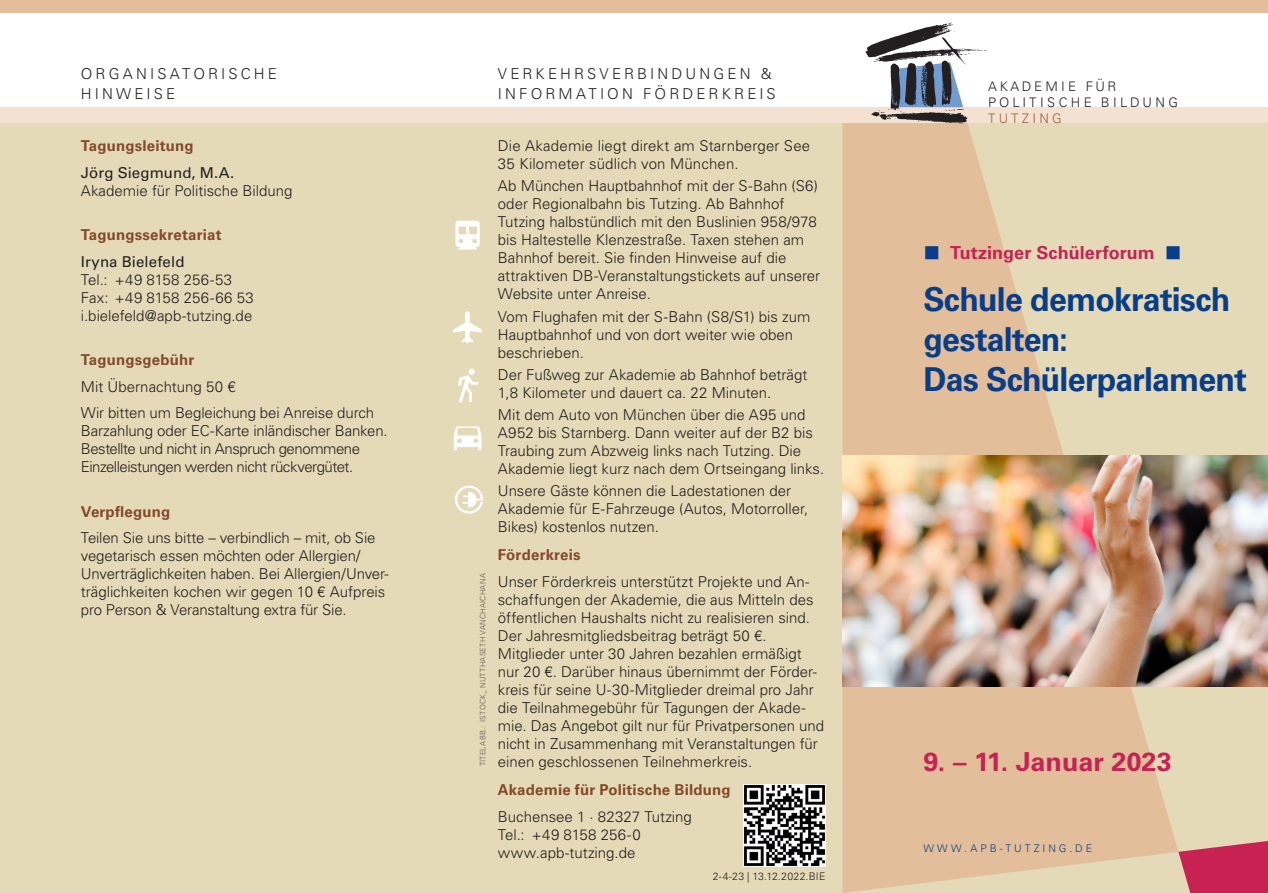
<style>
.page{position:relative;width:1268px;height:893px;background:#fff}
.page>*{position:absolute;margin:0;border:0;box-sizing:border-box;transform-origin:0 0}
.Titel_2_blau_24_25p{font:700 33px/39.6px "Univers LT Std";letter-spacing:-.025em;color:#083e89}
.Titel_Termin_18_21p{font:700 26.25px "Univers LT Std";color:#c72253}
.Titel_Serie_rot_12p{font:700 18px "Univers LT Std";letter-spacing:.005em;color:#c72253}
.Programm_Fließtext_1{font:300 15px/18px "Univers LT Std";color:#231f20}
.Fließtext_10{font:300 15px/18px "Univers LT Std";letter-spacing:-.005em;color:#231f20}
.Fließtext_10-2{font:300 15px/18px "Univers LT Std";letter-spacing:-.025em;color:#231f20}
.Programm-Zwiti_braun{font:700 15px "Univers LT Std";letter-spacing:.01em;color:#83492d}
.Rubrik{font:300 15px/20.5px "Univers LT Std";letter-spacing:.205em;color:#231f20}
.t1{font:300 13.2px "Univers LT Std";letter-spacing:.245em;color:#231f20}
.t2{font:300 13.2px "Univers LT Std";letter-spacing:.2em;color:#231f20}
.t3{font:300 13.2px "Univers LT Std";letter-spacing:.25em;color:#9a643e}
.Tagungsnummer{font:300 10.5px "Univers LT Std";letter-spacing:.02em;color:#231f20}
.Titel_web_blau_7p{font:300 10.5px "Univers LT Std";letter-spacing:.285em;color:#083e89}
.Creditline{font:300 7.5px "Univers LT Std";letter-spacing:.04em;color:#57585a}
.s1{font-weight:400}
.s2{color:#083e89}
</style>
<div class="page">
<div style="left:842px;top:123px;width:425px;height:770px;background:#e5dab7"></div>
<div style="left:0;top:123px;width:842px;height:770px;background:#e5dab7"></div>
<svg style="left:842px;top:123px;width:336px;height:770px;fill:#e3be9a"></svg>
<div style="left:0;top:0;width:1267px;height:13px;background:#e3be9a"></div>
<div style="left:0;top:107px;width:1267px;height:16px;background:#f3e2d1"></div>
<svg style="left:865px;top:23px;width:121px;height:101px"></svg>
<img style="left:842px;top:455px;width:425px;height:232px">
<svg style="left:455px;top:221px;width:24px;height:29px"></svg>
<svg style="left:458px;top:369px;width:20px;height:34px"></svg>
<svg style="left:455px;top:486px;width:28px;height:28px"></svg>
<svg style="left:453px;top:426px;width:28px;height:24px"></svg>
<svg style="left:453px;top:311px;width:29px;height:32px"></svg>
<img style="left:743px;top:784px;width:82px;height:82px">
<svg style="left:1178px;top:841px;width:89px;height:52px"></svg>
<p class="Rubrik" style="left:81px;top:63px;width:198px">ORGANISATORISCHE<br>HINWEISE</p>
<p class="Programm-Zwiti_braun" style="left:81px;top:137px;width:114px">Tagungsleitung</p>
<p class="Fließtext_10" style="left:81px;top:163px;width:213px"><span class="s1">Jörg Siegmund, M.A.<br></span>Akademie für Politische Bildung</p>
<p class="Programm-Zwiti_braun" style="left:81px;top:226px;width:142px">Tagungssekretariat</p>
<p class="Fließtext_10" style="left:81px;top:252px;width:174px"><span class="s1">Iryna Bielefeld<br></span>Tel.: +49 8158 256-53<br>Fax: +49 8158 256-66 53 i.bielefeld@apb-tutzing.de</p>
<p class="Programm-Zwiti_braun" style="left:81px;top:351px;width:115px">Tagungsgebühr</p>
<p class="Fließtext_10" style="left:81px;top:377px;width:156px">Mit Übernachtung 50 €</p>
<p class="Fließtext_10-2" style="left:81px;top:404px;width:308px">Wir bitten um Begleichung bei Anreise durch Barzahlung oder EC-Karte inländischer Banken.<br>Bestellte und nicht in Anspruch genommene Einzelleistungen werden nicht rückvergütet.</p>
<p class="Programm-Zwiti_braun" style="left:81px;top:502px;width:91px">Verpflegung</p>
<p class="Fließtext_10" style="left:81px;top:529px;width:309px">Teilen Sie uns bitte – verbindlich – mit, ob Sie vegetarisch essen möchten oder Allergien/ Unverträglichkeiten haben. Bei Allergien/Unver&shy;träglichkeiten kochen wir gegen 10 € Aufpreis pro Person &amp; Veranstaltung extra für Sie.</p>
<p class="Rubrik" style="left:497px;top:63px;width:279px">VERKEHRSVERBINDUNGEN &amp;<br>INFORMATION FÖRDERKREIS</p>
<p class="Creditline" style="left:478px;top:766px;width:195px;rotate:-90deg">TITELABB.: ISTOCK_ NUTTHASETH VANCHAICHANA</p>
<p class="Programm_Fließtext_1" style="left:497px;top:137px;width:314px">Die Akademie liegt direkt am Starnberger See<br>35 Kilometer südlich von München.</p>
<p class="Programm_Fließtext_1" style="left:497px;top:177px;width:324px">Ab München Hauptbahnhof mit der S-Bahn (S6) oder Regionalbahn bis Tutzing. Ab Bahnhof Tutzing halbstündlich mit den Buslinien 958/978 bis Haltestelle Klenzestraße. Taxen stehen am Bahnhof bereit. Sie finden Hinweise auf die attraktiven DB-Veranstaltungstickets auf unserer Website unter Anreise.</p>
<p class="Programm_Fließtext_1" style="left:497px;top:307px;width:314px">Vom Flughafen mit der S-Bahn (S8/S1) bis zum<br>Hauptbahnhof und von dort weiter wie oben beschrieben.</p>
<p class="Programm_Fließtext_1" style="left:497px;top:366px;width:311px">Der Fußweg zur Akademie ab Bahnhof beträgt<br>1,8 Kilometer und dauert ca. 22 Minuten.</p>
<p class="Programm_Fließtext_1" style="left:497px;top:406px;width:328px">Mit dem Auto von München über die A95 und A952 bis Starnberg. Dann weiter auf der B2 bis Traubing zum Abzweig links nach Tutzing. Die Akademie liegt kurz nach dem Ortseingang links.</p>
<p class="Programm_Fließtext_1" style="left:497px;top:482px;width:312px">Unsere Gäste können die Ladestationen der<br>Akademie für E-Fahrzeuge (Autos, Motorroller,<br>Bikes) kostenlos nutzen.</p>
<p class="Programm-Zwiti_braun" style="left:497px;top:546px;width:84px">Förderkreis</p>
<p class="Fließtext_10" style="left:497px;top:572px;width:328px">Unser Förderkreis unterstützt Projekte und An&shy;schaffungen der Akademie, die aus Mitteln des öffentlichen Haushalts nicht zu realisieren sind.<br>Der Jahresmitgliedsbeitrag beträgt 50 €.<br>Mitglieder unter 30 Jahren bezahlen ermäßigt nur 20 €. Darüber hinaus übernimmt der Förder&shy;kreis für seine U-30-Mitglieder dreimal pro Jahr die Teilnahmegebühr für Tagungen der Akade&shy;mie. Das Angebot gilt nur für Privatpersonen und nicht in Zusammenhang mit Veranstaltungen für</p>
<p class="Fließtext_10" style="left:497px;top:752px;width:256px">einen geschlossenen Teilnehmerkreis.</p>
<p class="Programm-Zwiti_braun" style="left:497px;top:781px;width:234px">Akademie für Politische Bildung</p>
<p class="Programm_Fließtext_1" style="left:497px;top:807px;width:195px">Buchensee 1 · 82327 Tutzing<br>Tel.: +49 8158 256-0</p>
<p class="Programm_Fließtext_1" style="left:497px;top:843px;width:139px">www.apb-tutzing.de</p>
<p class="Tagungsnummer" style="left:712px;top:870px;width:114px">2-4-23 | 13.12.2022.BIE</p>
<p class="t2" style="left:988px;top:79px;width:129px">AKADEMIE FÜR</p>
<p class="t1" style="left:988px;top:95px;width:191px">POLITISCHE BILDUNG</p>
<p class="t3" style="left:988px;top:110px;width:75px">TUTZING</p>
<p class="Titel_Serie_rot_12p" style="left:923px;top:242px;width:260px"><span class="s2">■</span> Tutzinger Schülerforum <span class="s2">■</span></p>
<p class="Titel_2_blau_24_25p" style="left:923px;top:280px;width:325px">Schule demokratisch gestalten:<br>Das Schülerparlament</p>
<p class="Titel_Termin_18_21p" style="left:923px;top:746px;width:250px">9. – 11. Januar 2023</p>
<p class="Titel_web_blau_7p" style="left:923px;top:842px;width:170px">WWW.APB-TUTZING.DE</p>
</div>
